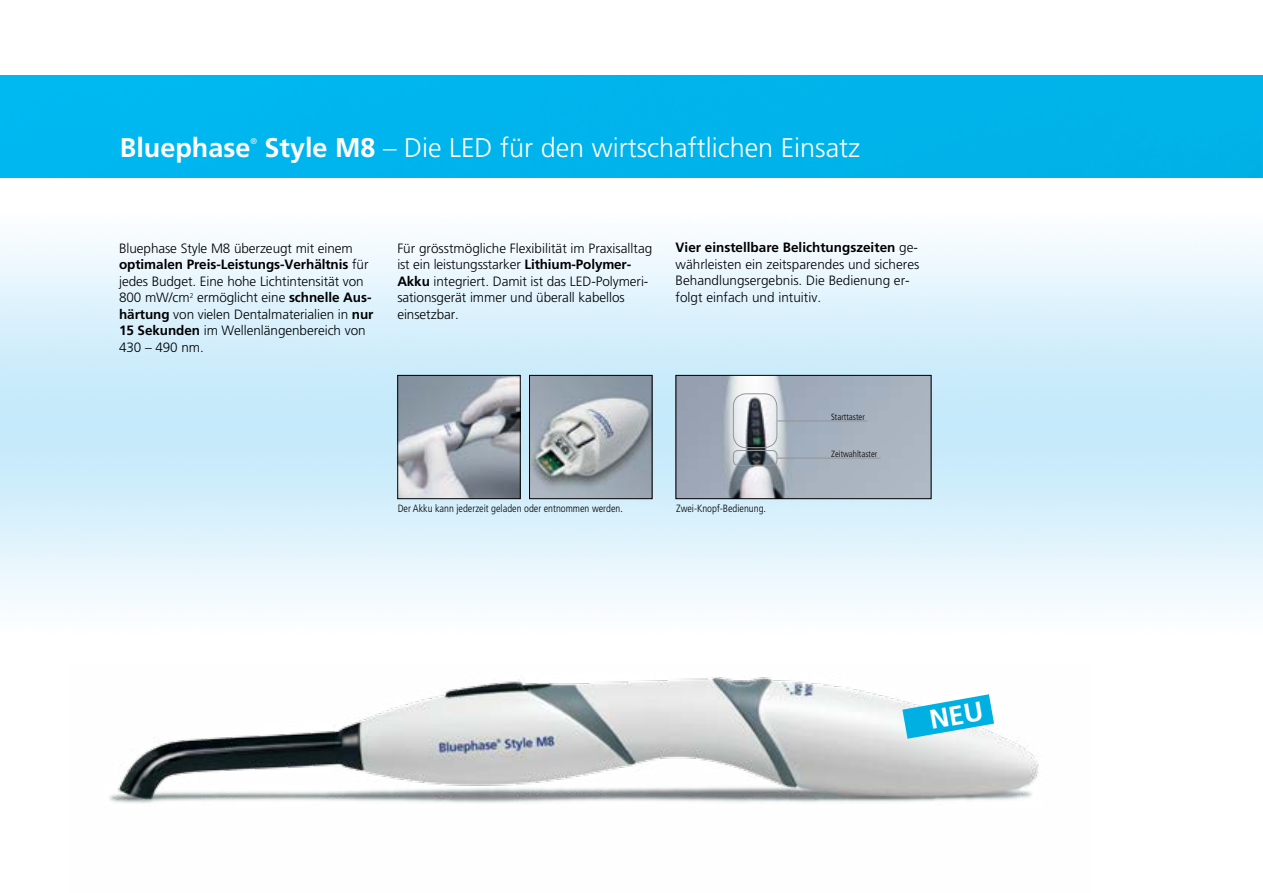
<style>
.page{position:relative;width:1263px;height:893px;background:#fff}
.page>*{position:absolute;margin:0;border:0;box-sizing:border-box;transform-origin:0 0}
.t1{font:300 27px "Frutiger";color:#fff}
.t2{font:700 27px "Frutiger";color:#fff}
.t3{font:300 13.5px/16.5px "Frutiger";letter-spacing:-.005em;color:#000}
.t4{font:300 condensed 10.5px "Frutiger";color:#000}
.t5{font:300 condensed 9px "Frutiger";color:#000}
.t6{font:300 8.25px "Frutiger";color:#fff}
.s1{font-weight:700}
</style>
<div class="page">
<img style="left:0;top:240px;width:1263px;height:364px">
<div style="left:0;top:75px;width:1263px;height:102px;background:#00b3eb"></div>
<img style="left:677px;top:377px;width:252px;height:120px">
<div style="left:675px;top:375px;width:256px;height:124px;border:1px solid #000"></div>
<div style="left:733px;top:393px;width:44px;height:55px;border:1px solid #939598;border-radius:13px"></div>
<div style="left:733px;top:450px;width:44px;height:16px;border:1px solid #939598;border-radius:4px"></div>
<hr style="left:777px;top:421px;width:90px;height:1px;background:#939598">
<hr style="left:777px;top:458px;width:103px;height:1px;background:#939598">
<img style="left:399px;top:377px;width:120px;height:120px">
<div style="left:397px;top:375px;width:124px;height:124px;border:1px solid #000"></div>
<img style="left:531px;top:377px;width:119px;height:120px">
<div style="left:529px;top:375px;width:123px;height:124px;border:1px solid #000"></div>
<img style="left:109px;top:677px;width:930px;height:126px">
<svg style="left:902px;top:694px;width:92px;height:45px"></svg>
<h1 class="t2" style="left:120px;top:132px;width:132px">Bluephase</h1>
<p class="t6" style="left:250px;top:137px;width:8px">®</p>
<h1 class="t1" style="left:265px;top:132px;width:597px"><span class="s1">Style M8</span> – Die LED für den wirtschaftlichen Einsatz</h1>
<p class="t3" style="left:119px;top:240px;width:256px">Bluephase Style M8 überzeugt mit einem <span class="s1">optimalen Preis-Leistungs-Verhältnis</span> für jedes Budget. Eine hohe Lichtintensität von 800 mW/cm<sup>2</sup> ermöglicht eine <span class="s1">schnelle Aus&shy;härtung</span> von vielen Dentalmaterialien in <span class="s1">nur 15 Sekunden</span> im Wellenlängenbereich von 430 – 490 nm.</p>
<p class="t3" style="left:397px;top:240px;width:256px">Für grösstmögliche Flexibilität im Praxisalltag ist ein leistungsstarker <span class="s1">Lithium-Polymer-Akku</span> integriert. Damit ist das LED-Polymeri&shy;sationsgerät immer und überall kabellos einsetzbar.</p>
<p class="t3" style="left:676px;top:240px;width:245px"><span class="s1">Vier einstellbare Belichtungszeiten</span> ge&shy;währleisten ein zeitsparendes und sicheres Behandlungsergebnis. Die Bedienung er&shy;folgt einfach und intuitiv.</p>
<p class="t4" style="left:398px;top:502px;width:227px">Der Akku kann jederzeit geladen oder entnommen werden.</p>
<p class="t4" style="left:676px;top:502px;width:92px">Zwei-Knopf-Bedienung.</p>
<p class="t5" style="left:831px;top:411px;width:35px">Starttaster</p>
<p class="t5" style="left:831px;top:448px;width:48px">Zeitwahltaster</p>
</div>
